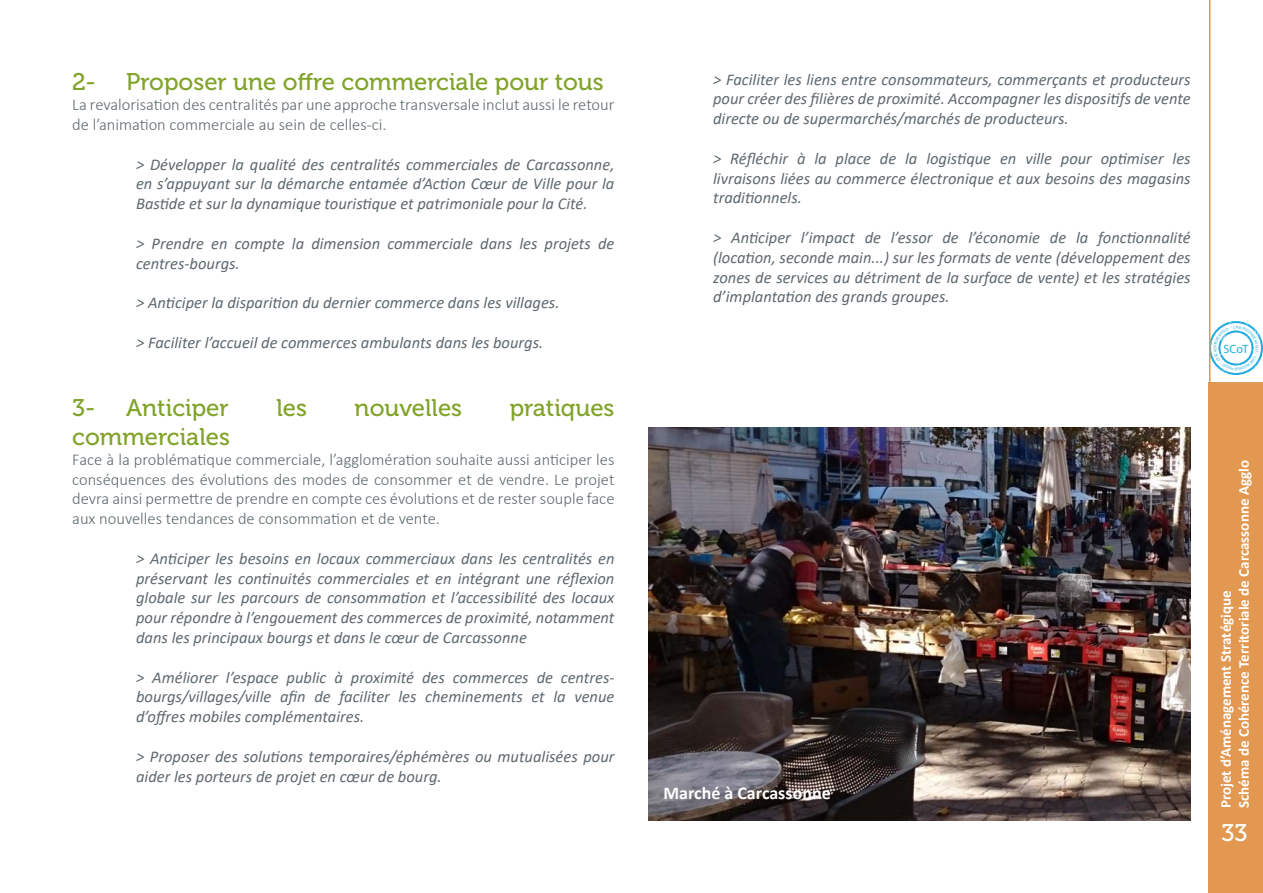
<style>
.page{position:relative;width:1263px;height:893px;background:#fff}
.page>*{position:absolute;margin:0;border:0;box-sizing:border-box;transform-origin:0 0}
.t1{font:24px "Museo 500";color:#81a32a}
.t2{font:24px "Museo 500";color:#fff}
.t3{font:700 18px "Calibri";color:#fff}
.Corps_principal{font:italic 16.5px/19.8px "Calibri";color:#5f696f;text-align:justify}
.Corps_principal-2{font:300 16.5px/19.8px "Calibri";color:#5f696f}
.t4{font:700 15px/18px "Calibri";color:#fff}
.t5{font:12px "Boston Traffic";color:#1fabe1}
</style>
<div class="page">
<div style="left:1209px;top:383px;width:54px;height:510px;background:#e29850"></div>
<hr style="left:1209px;top:0;width:1px;height:893px;background:#e29850">
<img style="left:648px;top:427px;width:543px;height:394px">
<svg style="left:1210px;top:321px;width:53px;height:54px"></svg>
<p class="t1" style="left:72px;top:69px;width:25px">2-</p>
<p class="t1" style="left:126px;top:69px;width:479px">Proposer une offre commerciale pour tous</p>
<p class="Corps_principal-2" style="left:72px;top:95px;width:544px">La revalorisation des centralités par une approche transversale inclut aussi le retour de l’animation commerciale au sein de celles-ci.</p>
<p class="Corps_principal" style="left:136px;top:153px;width:480px">&gt; Développer la qualité des centralités commerciales de Carcassonne, en s’appuyant sur la démarche entamée d’Action Cœur de Ville pour la Bastide et sur la dynamique touristique et patrimoniale pour la Cité.</p>
<p class="Corps_principal" style="left:136px;top:233px;width:480px">&gt; Prendre en compte la dimension commerciale dans les projets de centres-bourgs.</p>
<p class="Corps_principal" style="left:136px;top:292px;width:425px">&gt; Anticiper la disparition du dernier commerce dans les villages.</p>
<p class="Corps_principal" style="left:136px;top:332px;width:409px">&gt; Faciliter l’accueil de commerces ambulants dans les bourgs.</p>
<p class="t1" style="left:72px;top:395px;width:25px">3-</p>
<p class="t1" style="left:126px;top:395px;width:104px">Anticiper</p>
<p class="t1" style="left:276px;top:395px;width:32px">les</p>
<p class="t1" style="left:355px;top:395px;width:109px">nouvelles</p>
<p class="t1" style="left:510px;top:395px;width:106px">pratiques</p>
<p class="t1" style="left:72px;top:423px;width:159px">commerciales</p>
<p class="Corps_principal-2" style="left:72px;top:449px;width:544px;text-align:justify">Face à la problématique commerciale, l’agglomération souhaite aussi anticiper les conséquences des évolutions des modes de consommer et de vendre. Le projet devra ainsi permettre de prendre en compte ces évolutions et de rester souple face aux nouvelles tendances de consommation et de vente.</p>
<p class="Corps_principal" style="left:136px;top:548px;width:480px">&gt; Anticiper les besoins en locaux commerciaux dans les centralités en préservant les continuités commerciales et en intégrant une réflexion globale sur les parcours de consommation et l’accessibilité des locaux pour répondre à l’engouement des commerces de proximité, notamment dans les principaux bourgs et dans le cœur de Carcassonne</p>
<p class="Corps_principal" style="left:136px;top:666px;width:480px">&gt; Améliorer l’espace public à proximité des commerces de centres&shy;bourgs/villages/ville afin de faciliter les cheminements et la venue d’offres mobiles complémentaires.</p>
<p class="Corps_principal" style="left:136px;top:746px;width:480px">&gt; Proposer des solutions temporaires/éphémères ou mutualisées pour aider les porteurs de projet en cœur de bourg.</p>
<p class="Corps_principal" style="left:713px;top:69px;width:479px">&gt; Faciliter les liens entre consommateurs, commerçants et producteurs pour créer des filières de proximité. Accompagner les dispositifs de vente directe ou de supermarchés/marchés de producteurs.</p>
<p class="Corps_principal" style="left:713px;top:148px;width:479px">&gt; Réfléchir à la place de la logistique en ville pour optimiser les livraisons liées au commerce électronique et aux besoins des magasins traditionnels.</p>
<p class="Corps_principal" style="left:713px;top:227px;width:479px">&gt; Anticiper l’impact de l’essor de l’économie de la fonctionnalité (location, seconde main...) sur les formats de vente (développement des zones de services au détriment de la surface de vente) et les stratégies d’implantation des grands groupes.</p>
<p class="t5" style="left:1224px;top:341px;width:26px">SCoT</p>
<p class="t3" style="left:663px;top:781px;width:169px">Marché à Carcassonne</p>
<p class="t4" style="left:1216px;top:808px;width:350px;rotate:-90deg">Projet d’Aménagement Stratégique<br>Schéma de Cohérence Territoriale de Carcassonne Agglo</p>
<h1 class="t2" style="left:1221px;top:819px;width:27px">33</h1>
</div>
